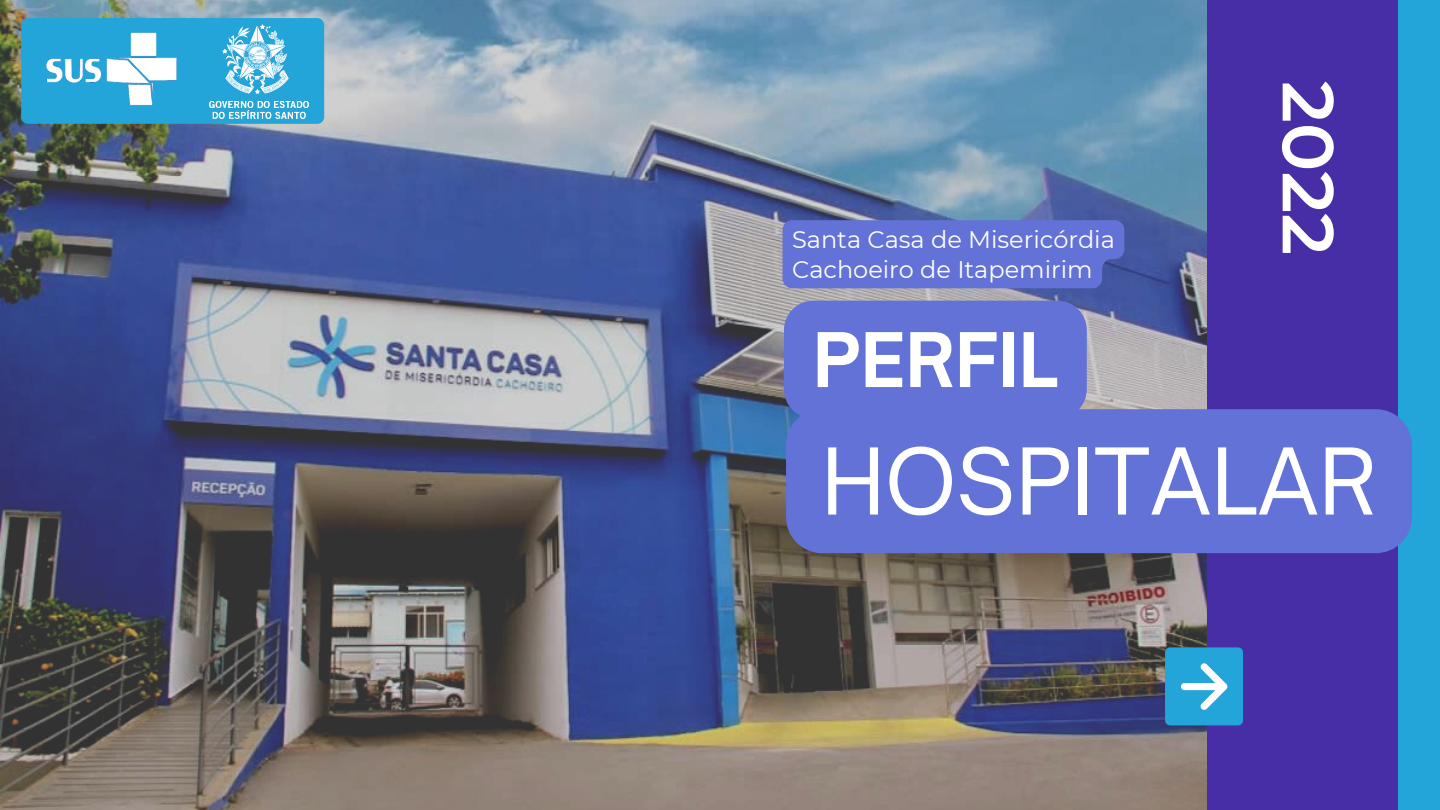
<style>
.page{position:relative;width:1440px;height:810px;background:#fff}
.page>*{position:absolute;margin:0;border:0;box-sizing:border-box;transform-origin:0 0}
.t1{font:88px "Open Sauce One";color:#fff}
.t2{font:700 72px "Open Sauce One";color:#fff}
.t3{font:600 72px "Montserrat";color:#fff}
.t4{font:24px "Montserrat";color:#fff}
</style>
<div class="page">
<img style="left:0;top:0;width:1207px;height:810px">
<div style="left:1207px;top:0;width:233px;height:810px;background:#482ea6"></div>
<div style="left:1165px;top:647px;width:78px;height:78px;background:#23a5d9;border-radius:5px"></div>
<svg style="left:1181px;top:663px;width:46px;height:47px"></svg>
<div style="left:1398px;top:0;width:42px;height:810px;background:#23a5d9"></div>
<div style="left:21px;top:18px;width:303px;height:106px;background:#23a5d9;border-radius:7px"></div>
<img style="left:45px;top:32px;width:132px;height:74px">
<img style="left:209px;top:24px;width:99px;height:95px">
<div style="left:784px;top:301px;width:303px;height:118px;background:#6372d6"></div>
<div style="left:786px;top:409px;width:626px;height:144px;background:#6372d6"></div>
<div style="left:783px;top:220px;width:341px;height:68px;background:#6372d6"></div>
<p class="t4" style="left:792px;top:225px;width:324px">Santa Casa de Misericórdia</p>
<p class="t4" style="left:792px;top:254px;width:302px">Cachoeiro de Itapemirim</p>
<p class="t2" style="left:813px;top:315px;width:247px">PERFIL</p>
<p class="t3" style="left:1352px;top:81px;width:176px;rotate:90deg">2022</p>
<p class="t1" style="left:821px;top:427px;width:557px">HOSPITALAR</p>
</div>
